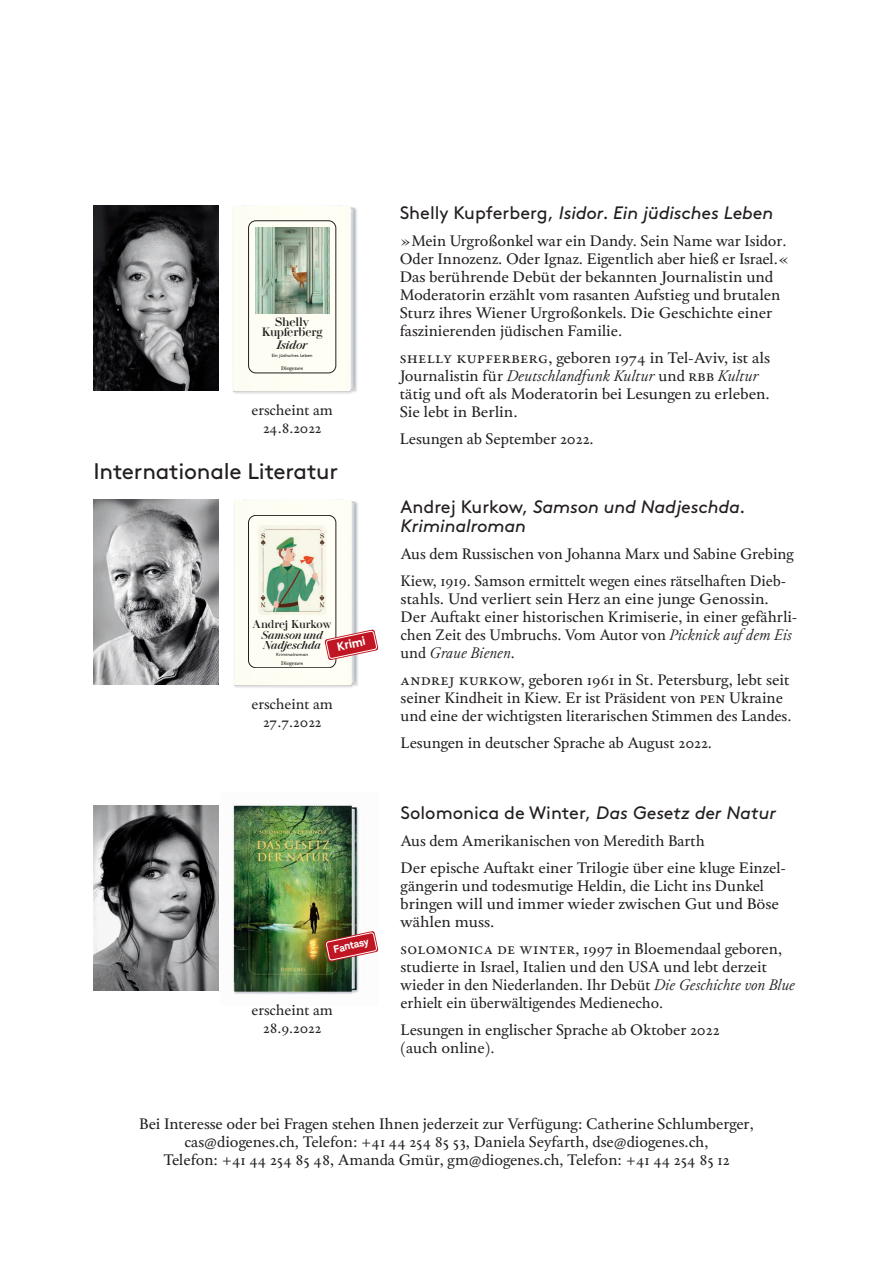
<style>
.page{position:relative;width:893px;height:1263px;background:#fff}
.page>*{position:absolute;margin:0;border:0;box-sizing:border-box;transform-origin:0 0}
.t1{font:22.5px "Brown Pro";letter-spacing:-.01em;color:#231f20}
.t2{font:italic 18px/18.8px "Brown Pro";letter-spacing:-.005em;color:#231f20}
.t3{font:18px "Brown Pro";color:#231f20}
.t4{font:15.75px/18px "Diogenes Garamond";color:#231f20}
.t5{font:15.75px/18px "Diogenes Garamond";letter-spacing:.02em;color:#231f20}
.t6{font:15.75px/18px "Diogenes Garamond";letter-spacing:-.02em;color:#231f20;scale:1.04 1}
.t7{font:15px/18px "Diogenes Garamond";color:#231f20;text-align:center}
.t8{font:900 12px "Lettera Text Pro 2020";color:#fff}
.t9{font:11.85px/10.1px "Didot Cover New 2016";color:#231f20;text-align:center}
.t10{font:italic 11.85px "Didot Cover New 2016";letter-spacing:-.015em;color:#231f20}
.t11{font:italic 11.1px/9.4px "Didot Cover New 2016";color:#231f20}
.t12{font:11.1px "Didot Cover New 2016";letter-spacing:-.01em;color:#231f20}
.t13{font:900 10.5px "Lettera Text Pro 2020";color:#fff;scale:.96 1}
.t14{font:5.25px "Didot Cover New 2016 Gattung";color:#231f20}
.t15{font:4.5px "Brown Pro";color:#231f20}
.s1{font-style:normal}
.s2{font-style:italic}
</style>
<div class="page">
<img style="left:233px;top:205px;width:124px;height:189px">
<div style="left:248px;top:221px;width:88px;height:152px;border:1px solid #231f20;border-radius:7px"></div>
<img style="left:255px;top:227px;width:74px;height:86px">
<img style="left:94px;top:206px;width:125px;height:185px">
<img style="left:94px;top:500px;width:125px;height:185px">
<img style="left:234px;top:499px;width:124px;height:189px">
<div style="left:248px;top:515px;width:88px;height:153px;border:1px solid #231f20;border-radius:7px"></div>
<img style="left:258px;top:525px;width:68px;height:90px">
<svg style="left:325px;top:629px;width:53px;height:31px"></svg>
<img style="left:94px;top:806px;width:125px;height:185px">
<img style="left:232px;top:804px;width:147px;height:191px">
<svg style="left:325px;top:931px;width:53px;height:31px;background:#b55452"></svg>
<p class="t9" style="left:262px;top:318px;width:62px">Shelly<br>Kupferberg</p>
<p class="t10" style="left:277px;top:337px;width:32px">Isidor</p>
<p class="t15" style="left:272px;top:352px;width:43px">Ein jüdisches Leben</p>
<p class="t14" style="left:281px;top:365px;width:24px">Diogenes</p>
<p class="t7" style="left:252px;top:400px;width:83px">erscheint am<br>24.8.2022</p>
<h1 class="t1" style="left:94px;top:454px;width:246px">Internationale Literatur</h1>
<p class="t12" style="left:253px;top:617px;width:81px">Andrej Kurkow</p>
<p class="t11" style="left:262px;top:631px;width:63px">Samson und<br>Nadjeschda</p>
<p class="t15" style="left:276px;top:651px;width:34px">Kriminalroman</p>
<p class="t8" style="left:336px;top:640px;width:30px;rotate:-12deg">Krimi</p>
<p class="t14" style="left:281px;top:660px;width:24px">Diogenes</p>
<p class="t7" style="left:252px;top:695px;width:83px">erscheint am<br>27.7.2022</p>
<p class="t13" style="left:332px;top:943px;width:39px;rotate:-12deg">Fantasy</p>
<p class="t7" style="left:252px;top:1000px;width:83px">erscheint am<br>28.9.2022</p>
<p class="t2" style="left:400px;top:202px;width:375px"><span class="s1">Shelly Kupferberg,</span> Isidor. Ein jüdisches Leben</p>
<p class="t4" style="left:400px;top:231px;width:391px">»Mein Urgroßonkel war ein Dandy. Sein Name war Isidor.<br>Oder Innozenz. Oder Ignaz. Eigentlich aber hieß er Israel.« Das berührende Debüt der bekannten Journalistin und Moderatorin erzählt vom rasanten Aufstieg und brutalen Sturz ihres Wiener Urgroßonkels. Die Geschichte einer faszinierenden jüdischen Familie.</p>
<p class="t5" style="left:400px;top:348px;width:372px">shelly kupferberg, geboren 1974 in Tel-Aviv, ist als Journalistin für <span class="s2">Deutschlandfunk Kultur</span> und RBB <span class="s2">Kultur </span>tätig und oft als Moderatorin bei Lesungen zu erleben.<br>Sie lebt in Berlin.</p>
<p class="t4" style="left:400px;top:429px;width:196px">Lesungen ab September 2022.</p>
<p class="t2" style="left:401px;top:496px;width:347px"><span class="s1">Andrej Kurkow,</span> Samson und Nadjeschda.<br>Kriminalroman</p>
<p class="t4" style="left:401px;top:540px;width:395px;line-height:27px">Aus dem Russischen von Johanna Marx und Sabine Grebing<br>Kiew, 1919. Samson ermittelt wegen eines rätselhaften Dieb-</p>
<p class="t6" style="left:401px;top:589px;width:383px">stahls. Und verliert sein Herz an eine junge Genossin.<br>Der Auftakt einer historischen Krimiserie, in einer gefährli&shy;chen Zeit des Umbruchs. Vom Autor von <span class="s2">Picknick auf dem Eis </span>und <span class="s2">Graue Bienen</span>.</p>
<p class="t4" style="left:401px;top:670px;width:392px">andrej kurkow, geboren 1961 in St. Petersburg, lebt seit seiner Kindheit in Kiew. Er ist Präsident von PEN Ukraine und eine der wichtigsten literarischen Stimmen des Landes.</p>
<p class="t4" style="left:401px;top:733px;width:313px">Lesungen in deutscher Sprache ab August 2022.</p>
<p class="t3" style="left:401px;top:799px;width:377px">Solomonica de Winter, <span class="s2">Das Gesetz der Natur</span></p>
<p class="t4" style="left:401px;top:827px;width:387px;line-height:27px">Aus dem Amerikanischen von Meredith Barth<br>Der epische Auftakt einer Trilogie über eine kluge Einzel-</p>
<p class="t4" style="left:401px;top:876px;width:380px">gängerin und todesmutige Heldin, die Licht ins Dunkel bringen will und immer wieder zwischen Gut und Böse wählen muss.</p>
<p class="t5" style="left:401px;top:939px;width:396px">solomonica de winter, 1997 in Bloemendaal geboren, studierte in Israel, Italien und den USA und lebt derzeit wieder in den Niederlanden. Ihr Debüt <span class="s2">Die Geschichte von Blue </span>erhielt ein überwältigendes Medienecho.</p>
<p class="t4" style="left:401px;top:1020px;width:320px">Lesungen in englischer Sprache ab Oktober 2022 (auch online).</p>
<p class="t4" style="left:139px;top:1114px;width:616px;text-align:center">Bei Interesse oder bei Fragen stehen Ihnen jederzeit zur Verfügung: Catherine Schlumberger, cas@diogenes.ch, Telefon: +41 44 254 85 53, Daniela Seyfarth, dse@diogenes.ch,<br>Telefon: +41 44 254 85 48, Amanda Gmür, gm@diogenes.ch, Telefon: +41 44 254 85 12</p>
</div>
